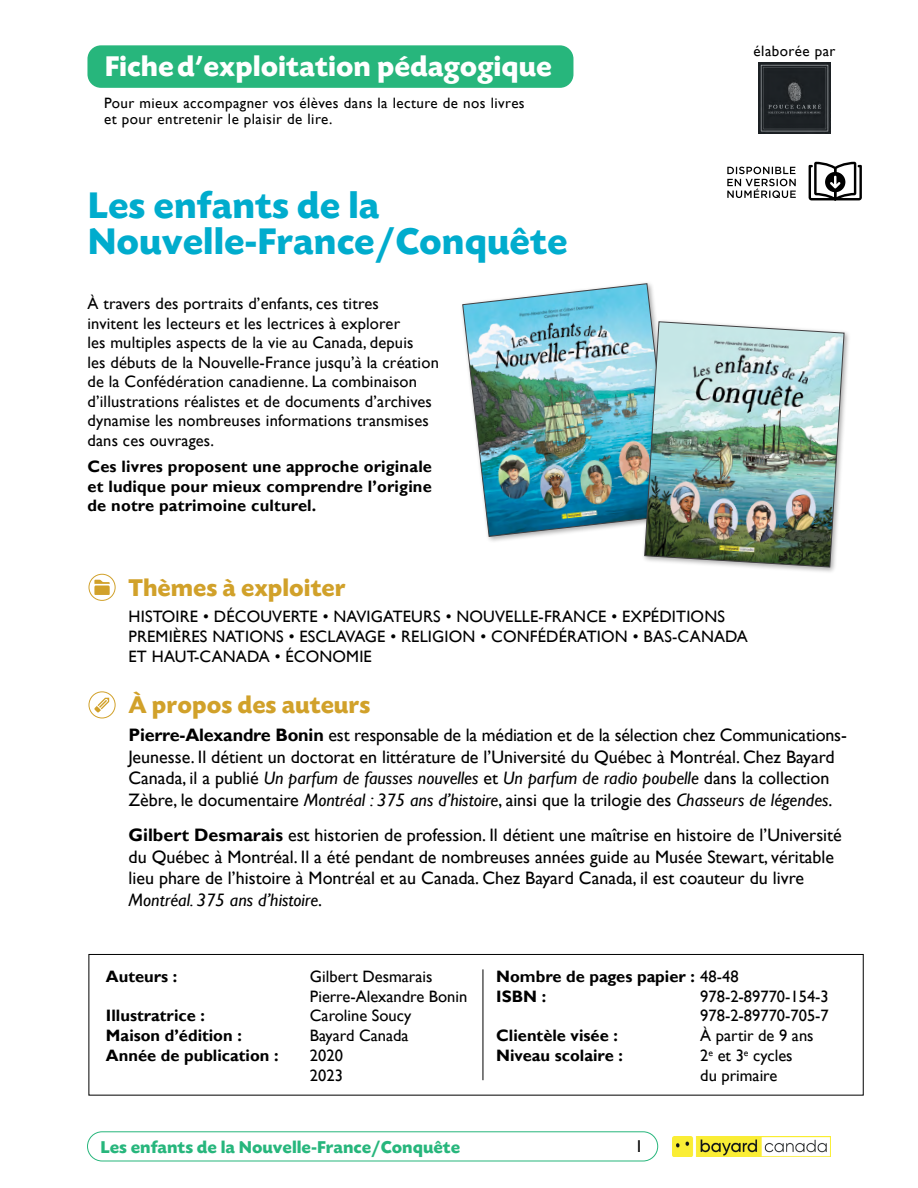
<style>
.page{position:relative;width:918px;height:1188px;background:#fff}
.page>*{position:absolute;margin:0;border:0;box-sizing:border-box;transform-origin:0 0}
.t1{font:700 39px/36px "Today SB";color:#00accd}
.t2{font:700 30px "Today SB";color:#fff}
.t3{font:700 25.5px "Today SB";color:#d1a12a}
.t4{font:18px/21.6px "Gill Sans";color:#000}
.t5{font:700 18px "Today SB";color:#27b67c}
.t6{font:17.1px "Gill Sans";color:#000}
.t7{font:16.5px/19.5px "Gill Sans";letter-spacing:.01em;color:#000}
.t8{font:700 16.5px/19.5px "Gill Sans";color:#000;text-align:justify}
.t9{font:15px/16.5px "Gill Sans";letter-spacing:.03em;color:#000}
.s1{font-weight:700}
.s2{font-style:italic}
.s3{font-weight:400}
</style>
<div class="page">
<div style="left:87px;top:45px;width:486px;height:43px;background:#27b67c;border-radius:14px"></div>
<div style="left:87px;top:1132px;width:571px;height:29px;border:1px solid #27b67c;border-radius:15px"></div>
<img style="left:673px;top:1136px;width:157px;height:21px">
<img style="left:759px;top:63px;width:71px;height:71px">
<img style="left:462px;top:283px;width:194px;height:254px">
<div style="left:641px;top:318px;width:210px;height:256px;background:#000;opacity:.35"></div>
<img style="left:644px;top:321px;width:200px;height:246px">
<svg style="left:94px;top:698px;width:15px;height:15px"></svg>
<div style="left:89px;top:692px;width:26px;height:26px;border:1px solid #d1a12a;border-radius:50%"></div>
<div style="left:89px;top:954px;width:774px;height:141px;border:1px solid #000"></div>
<hr style="left:483px;top:969px;width:1px;height:111px;background:#000">
<svg style="left:94px;top:580px;width:16px;height:15px"></svg>
<div style="left:89px;top:574px;width:26px;height:27px;border:1px solid #d1a12a;border-radius:50%"></div>
<svg style="left:809px;top:162px;width:53px;height:38px"></svg>
<svg style="left:727px;top:167px;width:69px;height:31px"></svg>
<h2 class="t2" style="left:105px;top:50px;width:449px">Fiche d’exploitation pédagogique</h2>
<p class="t9" style="left:104px;top:95px;width:422px">Pour mieux accompagner vos élèves dans la lecture de nos livres et pour entretenir le plaisir de lire.</p>
<h1 class="t1" style="left:88px;top:188px;width:481px">Les enfants de la<br>Nouvelle-France/Conquête</h1>
<p class="t7" style="left:87px;top:294px;width:353px">À travers des portraits d’enfants, ces titres<br>invitent les lecteurs et les lectrices à explorer<br>les multiples aspects de la vie au Canada, depuis<br>les débuts de la Nouvelle-France jusqu’à la création de la Confédération canadienne. La combinaison d’illustrations réalistes et de documents d’archives dynamise les nombreuses informations transmises dans ces ouvrages.</p>
<p class="t8" style="left:87px;top:457px;width:346px">Ces livres proposent une approche originale et ludique pour mieux comprendre l’origine de notre patrimoine culturel.</p>
<p class="t9" style="left:754px;top:43px;width:83px">élaborée par</p>
<h3 class="t3" style="left:129px;top:574px;width:219px">Thèmes à exploiter</h3>
<p class="t7" style="left:129px;top:607px;width:621px">HISTOIRE • DÉCOUVERTE • NAVIGATEURS • NOUVELLE-FRANCE • EXPÉDITIONS<br>PREMIÈRES NATIONS • ESCLAVAGE • RELIGION • CONFÉDÉRATION • BAS-CANADA<br>ET HAUT-CANADA • ÉCONOMIE</p>
<h3 class="t3" style="left:129px;top:691px;width:243px">À propos des auteurs</h3>
<p class="t4" style="left:129px;top:725px;width:720px"><span class="s1">Pierre-Alexandre Bonin</span> est responsable de la médiation et de la sélection chez Communications-Jeunesse. Il détient un doctorat en littérature de l’Université du Québec à Montréal. Chez Bayard Canada, il a publié <span class="s2">Un parfum de fausses nouvelles</span> et <span class="s2">Un parfum de radio poubelle</span> dans la collection Zèbre, le documentaire <span class="s2">Montréal : 375 ans d’histoire</span>, ainsi que la trilogie des <span class="s2">Chasseurs de légendes</span>.</p>
<p class="t4" style="left:129px;top:825px;width:715px"><span class="s1">Gilbert Desmarais</span> est historien de profession. Il détient une maîtrise en histoire de l’Université du Québec à Montréal. Il a été pendant de nombreuses années guide au Musée Stewart, véritable lieu phare de l’histoire à Montréal et au Canada. Chez Bayard Canada, il est coauteur du livre <span class="s2">Montréal. 375 ans d’histoire</span>.</p>
<p class="t8" style="left:106px;top:967px;width:73px">Auteurs :</p>
<p class="t7" style="left:310px;top:967px;width:159px">Gilbert Desmarais<br>Pierre-Alexandre Bonin</p>
<p class="t8" style="left:106px;top:1007px;width:100px">Illustratrice :</p>
<p class="t7" style="left:310px;top:1006px;width:103px">Caroline Soucy</p>
<p class="t8" style="left:106px;top:1026px;width:137px">Maison d’édition :</p>
<p class="t7" style="left:310px;top:1026px;width:100px">Bayard Canada</p>
<p class="t8" style="left:106px;top:1046px;width:174px">Année de publication :</p>
<p class="t7" style="left:310px;top:1046px;width:34px">2020<br>2023</p>
<p class="t8" style="left:496px;top:967px;width:244px">Nombre de pages papier : <span class="s3">48-48<br></span>ISBN :</p>
<p class="t7" style="left:700px;top:987px;width:130px">978-2-89770-154-3<br>978-2-89770-705-7</p>
<p class="t8" style="left:496px;top:1026px;width:123px">Clientèle visée :</p>
<p class="t7" style="left:700px;top:1026px;width:115px">À partir de 9 ans</p>
<p class="t8" style="left:496px;top:1046px;width:128px">Niveau scolaire :</p>
<p class="t7" style="left:700px;top:1046px;width:94px">2<sup>e</sup> et 3<sup>e</sup> cycles du primaire</p>
<p class="t5" style="left:100px;top:1137px;width:361px">Les enfants de la Nouvelle-France/Conquête</p>
<p class="t6" style="left:635px;top:1136px;width:10px">1</p>
</div>
